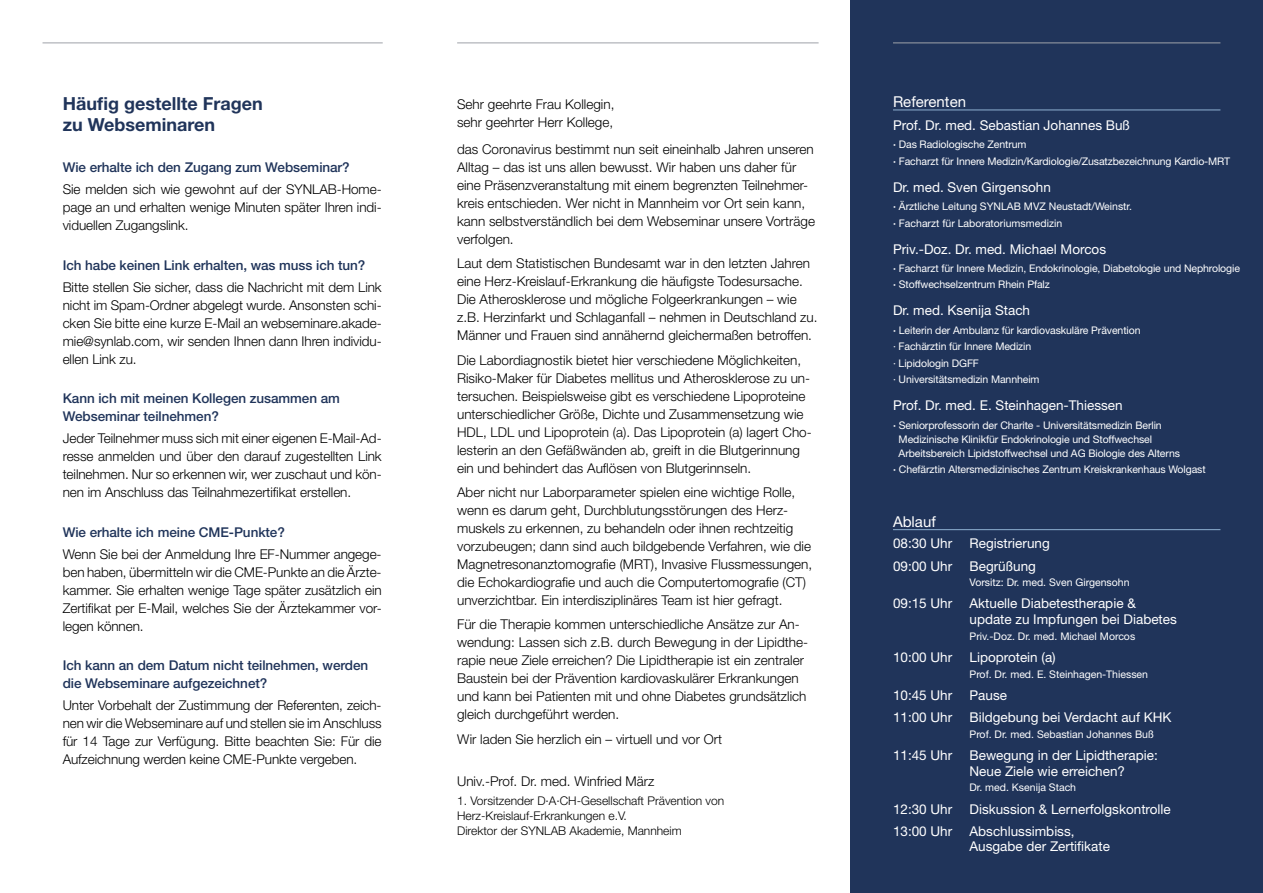
<style>
.page{position:relative;width:1263px;height:893px;background:#fff}
.page>*{position:absolute;margin:0;border:0;box-sizing:border-box;transform-origin:0 0}
.t1{font:700 18px/21px "Helvetica Neue LT Std";color:#20345a}
.t2{font:15px "Helvetica Neue LT Std";color:#fff}
.t3{font:300 13.5px/18px "Helvetica Neue LT Std";color:#000}
.t4{font:13.5px/15.8px "Helvetica Neue LT Std";color:#fff}
.t5{font:500 13.5px/18px "Helvetica Neue LT Std";letter-spacing:-.005em;color:#20345a}
.t6{font:300 12px/15px "Helvetica Neue LT Std";color:#000}
.t7{font:10.5px/16.4px "Helvetica Neue LT Std";letter-spacing:-.01em;color:#fff}
.s1{font-weight:700}
</style>
<div class="page">
<hr style="left:43px;top:43px;width:340px;height:1px;background:#9ea2a8">
<hr style="left:457px;top:43px;width:362px;height:1px;background:#9ea2a8">
<div style="left:850px;top:0;width:413px;height:893px;background:#20345a"></div>
<hr style="left:893px;top:43px;width:327px;height:1px;background:#9ea2a8">
<hr style="left:893px;top:110px;width:327px;height:1px;background:#8eb0d2">
<hr style="left:893px;top:529px;width:327px;height:1px;background:#8eb0d2">
<h1 class="t1" style="left:63px;top:92px;width:201px">Häufig gestellte Fragen zu Webseminaren</h1>
<p class="t5" style="left:63px;top:158px;width:289px">Wie erhalte ich den Zugang zum Webseminar?</p>
<p class="t3" style="left:63px;top:180px;width:320px;text-align:justify">Sie melden sich wie gewohnt auf der SYNLAB-Home&shy;page an und erhalten wenige Minuten später Ihren indi&shy;viduellen Zugangslink.</p>
<p class="t5" style="left:63px;top:256px;width:304px">Ich habe keinen Link erhalten, was muss ich tun?</p>
<p class="t3" style="left:63px;top:278px;width:320px;text-align:justify">Bitte stellen Sie sicher, dass die Nachricht mit dem Link nicht im Spam-Ordner abgelegt wurde. Ansonsten schi&shy;cken Sie bitte eine kurze E-Mail an webseminare.akade&shy;mie@synlab.com, wir senden Ihnen dann Ihren individu&shy;ellen Link zu.</p>
<p class="t5" style="left:63px;top:389px;width:279px">Kann ich mit meinen Kollegen zusammen am<br>Webseminar teilnehmen?</p>
<p class="t3" style="left:63px;top:429px;width:320px;text-align:justify">Jeder Teilnehmer muss sich mit einer eigenen E-Mail-Ad&shy;resse anmelden und über den darauf zugestellten Link teilnehmen. Nur so erkennen wir, wer zuschaut und kön&shy;nen im Anschluss das Teilnahmezertifikat erstellen.</p>
<p class="t5" style="left:63px;top:523px;width:224px">Wie erhalte ich meine CME-Punkte?</p>
<p class="t3" style="left:63px;top:545px;width:320px;text-align:justify">Wenn Sie bei der Anmeldung Ihre EF-Nummer angege&shy;ben haben, übermitteln wir die CME-Punkte an die Ärzte&shy;kammer. Sie erhalten wenige Tage später zusätzlich ein Zertifikat per E-Mail, welches Sie der Ärztekammer vor&shy;legen können.</p>
<p class="t5" style="left:63px;top:656px;width:307px">Ich kann an dem Datum nicht teilnehmen, werden die Webseminare aufgezeichnet?</p>
<p class="t3" style="left:63px;top:696px;width:320px;text-align:justify">Unter Vorbehalt der Zustimmung der Referenten, zeich&shy;nen wir die Webseminare auf und stellen sie im Anschluss für 14 Tage zur Verfügung. Bitte beachten Sie: Für die Aufzeichnung werden keine CME-Punkte vergeben.</p>
<p class="t3" style="left:457px;top:95px;width:159px">Sehr geehrte Frau Kollegin, sehr geehrter Herr Kollege,</p>
<p class="t3" style="left:457px;top:140px;width:359px">das Coronavirus bestimmt nun seit eineinhalb Jahren unseren Alltag – das ist uns allen bewusst. Wir haben uns daher für eine Präsenzveranstaltung mit einem begrenzten Teilnehmer&shy;kreis entschieden. Wer nicht in Mannheim vor Ort sein kann, kann selbstverständlich bei dem Webseminar unsere Vorträge verfolgen.</p>
<p class="t3" style="left:457px;top:254px;width:362px">Laut dem Statistischen Bundesamt war in den letzten Jahren eine Herz-Kreislauf-Erkrankung die häufigste Todesursache.<br>Die Atherosklerose und mögliche Folgeerkrankungen – wie z.B. Herzinfarkt und Schlaganfall – nehmen in Deutschland zu.<br>Männer und Frauen sind annähernd gleichermaßen betroffen.</p>
<p class="t3" style="left:457px;top:350px;width:356px">Die Labordiagnostik bietet hier verschiedene Möglichkeiten, Risiko-Maker für Diabetes mellitus und Atherosklerose zu un&shy;tersuchen. Beispielsweise gibt es verschiedene Lipoproteine unterschiedlicher Größe, Dichte und Zusammensetzung wie HDL, LDL und Lipoprotein (a). Das Lipoprotein (a) lagert Cho&shy;lesterin an den Gefäßwänden ab, greift in die Blutgerinnung ein und behindert das Auflösen von Blutgerinnseln.</p>
<p class="t3" style="left:457px;top:483px;width:357px">Aber nicht nur Laborparameter spielen eine wichtige Rolle, wenn es darum geht, Durchblutungsstörungen des Herz&shy;muskels zu erkennen, zu behandeln oder ihnen rechtzeitig vorzubeugen; dann sind auch bildgebende Verfahren, wie die Magnetresonanztomografie (MRT), Invasive Flussmessungen, die Echokardiografie und auch die Computertomografie (CT) unverzichtbar. Ein interdisziplinäres Team ist hier gefragt.</p>
<p class="t3" style="left:457px;top:615px;width:352px">Für die Therapie kommen unterschiedliche Ansätze zur An&shy;wendung: Lassen sich z.B. durch Bewegung in der Lipidthe&shy;rapie neue Ziele erreichen? Die Lipidtherapie ist ein zentraler Baustein bei der Prävention kardiovaskulärer Erkrankungen und kann bei Patienten mit und ohne Diabetes grundsätzlich gleich durchgeführt werden.</p>
<p class="t3" style="left:457px;top:730px;width:266px">Wir laden Sie herzlich ein – virtuell und vor Ort</p>
<p class="t3" style="left:457px;top:772px;width:199px">Univ.-Prof. Dr. med. Winfried März</p>
<p class="t6" style="left:457px;top:793px;width:268px">1. Vorsitzender D·A·CH-Gesellschaft Prävention von<br>Herz-Kreislauf-Erkrankungen e.V.<br>Direktor der SYNLAB Akademie, Mannheim</p>
<p class="t2" style="left:893px;top:93px;width:75px">Referenten</p>
<p class="t4" style="left:893px;top:117px;width:239px">Prof. Dr. med. Sebastian Johannes Buß</p>
<p class="t7" style="left:893px;top:136px;width:339px"><span class="s1">·</span> Das Radiologische Zentrum<br><span class="s1">·</span> Facharzt für Innere Medizin/Kardiologie/Zusatzbezeichnung Kardio-MRT</p>
<p class="t4" style="left:893px;top:179px;width:159px">Dr. med. Sven Girgensohn</p>
<p class="t7" style="left:893px;top:198px;width:240px"><span class="s1">·</span> Ärztliche Leitung SYNLAB MVZ Neustadt/Weinstr. <span class="s1">·</span> Facharzt für Laboratoriumsmedizin</p>
<p class="t4" style="left:893px;top:241px;width:215px">Priv.-Doz. Dr. med. Michael Morcos</p>
<p class="t7" style="left:893px;top:260px;width:348px"><span class="s1">·</span> Facharzt für Innere Medizin, Endokrinologie, Diabetologie und Nephrologie <span class="s1">·</span> Stoffwechselzentrum Rhein Pfalz</p>
<p class="t4" style="left:893px;top:303px;width:139px">Dr. med. Ksenija Stach</p>
<p class="t7" style="left:893px;top:322px;width:249px"><span class="s1">·</span> Leiterin der Ambulanz für kardiovaskuläre Prävention · Fachärztin für Innere Medizin<br>· Lipidologin DGFF<br>· Universitätsmedizin Mannheim</p>
<p class="t4" style="left:893px;top:397px;width:231px">Prof. Dr. med. E. Steinhagen-Thiessen</p>
<p class="t7" style="left:899px;top:418px;width:283px;line-height:14.2px;text-indent:-6px"><span class="s1">·</span> Seniorprofessorin der Charite - Universitätsmedizin Berlin<br>Medizinische Klinikfür Endokrinologie und Stoffwechsel<br>Arbeitsbereich Lipidstoffwechsel und AG Biologie des Alterns</p>
<p class="t7" style="left:893px;top:461px;width:314px"><span class="s1">·</span> Chefärztin Altersmedizinisches Zentrum Kreiskrankenhaus Wolgast</p>
<p class="t2" style="left:893px;top:513px;width:44px">Ablauf</p>
<p class="t4" style="left:893px;top:536px;width:61px">08:30 Uhr</p>
<p class="t4" style="left:969px;top:536px;width:82px">Registrierung</p>
<p class="t4" style="left:893px;top:558px;width:61px">09:00 Uhr</p>
<p class="t4" style="left:969px;top:558px;width:68px">Begrüßung</p>
<p class="t7" style="left:969px;top:574px;width:161px">Vorsitz: Dr. med. Sven Girgensohn</p>
<p class="t4" style="left:893px;top:596px;width:61px">09:15 Uhr</p>
<p class="t4" style="left:969px;top:596px;width:209px">Aktuelle Diabetestherapie &amp; update zu Impfungen bei Diabetes</p>
<p class="t7" style="left:969px;top:628px;width:167px">Priv.-Doz. Dr. med. Michael Morcos</p>
<p class="t4" style="left:893px;top:649px;width:61px">10:00 Uhr</p>
<p class="t4" style="left:969px;top:649px;width:88px">Lipoprotein (a)</p>
<p class="t7" style="left:969px;top:666px;width:180px">Prof. Dr. med. E. Steinhagen-Thiessen</p>
<p class="t4" style="left:893px;top:687px;width:61px">10:45 Uhr</p>
<p class="t4" style="left:969px;top:687px;width:39px">Pause</p>
<p class="t4" style="left:893px;top:709px;width:61px">11:00 Uhr</p>
<p class="t4" style="left:969px;top:709px;width:204px">Bildgebung bei Verdacht auf KHK</p>
<p class="t7" style="left:969px;top:726px;width:186px">Prof. Dr. med. Sebastian Johannes Buß</p>
<p class="t4" style="left:893px;top:747px;width:61px">11:45 Uhr</p>
<p class="t4" style="left:969px;top:747px;width:190px">Bewegung in der Lipidtherapie:<br>Neue Ziele wie erreichen?</p>
<p class="t7" style="left:969px;top:779px;width:108px">Dr. med. Ksenija Stach</p>
<p class="t4" style="left:893px;top:801px;width:61px">12:30 Uhr</p>
<p class="t4" style="left:969px;top:801px;width:203px">Diskussion &amp; Lernerfolgskontrolle</p>
<p class="t4" style="left:893px;top:823px;width:61px">13:00 Uhr</p>
<p class="t4" style="left:969px;top:823px;width:142px">Abschlussimbiss,<br>Ausgabe der Zertifikate</p>
</div>
